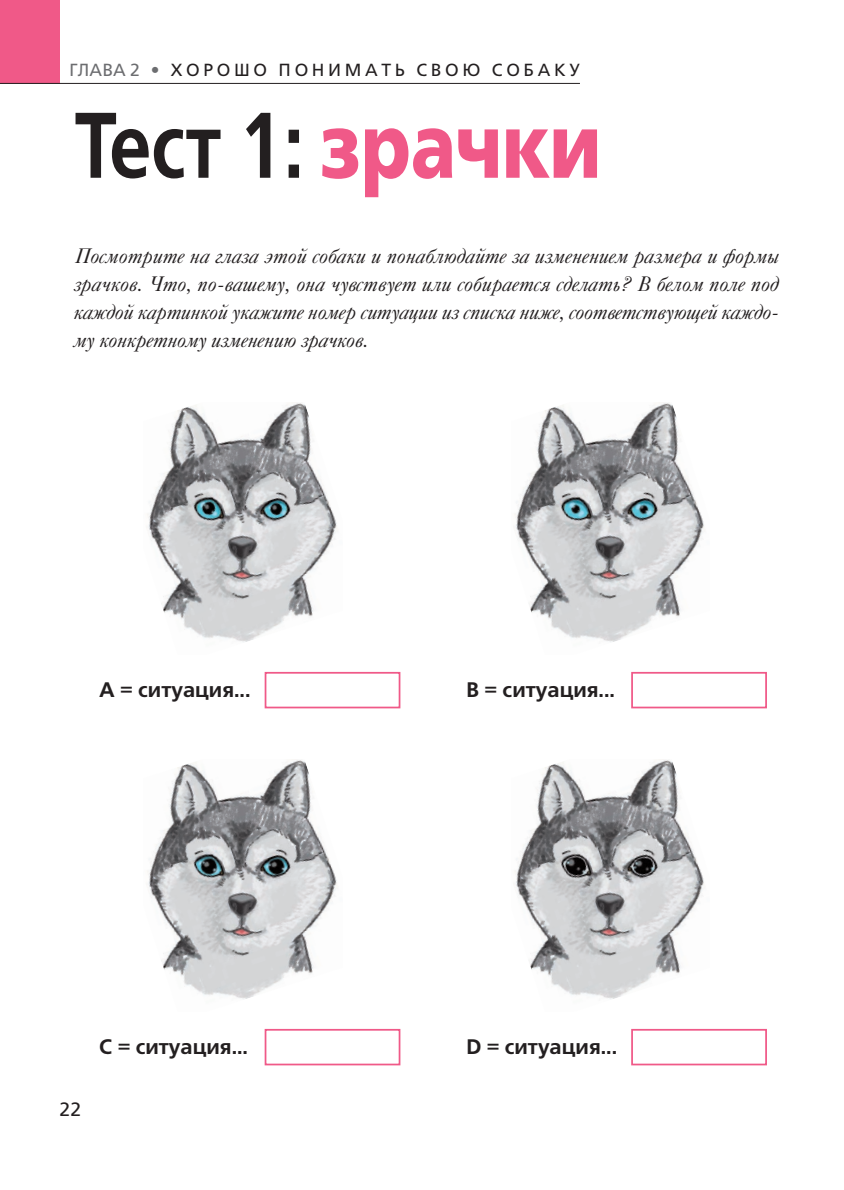
<style>
.page{position:relative;width:844px;height:1190px;background:#fff}
.page>*{position:absolute;margin:0;border:0;box-sizing:border-box;transform-origin:0 0}
.t1{font:600 92.75px "Free Set";color:#231f20;scale:.8 1}
.t2{font:italic 21px/28px "Caslon 540 BT";letter-spacing:.01em;color:#231f20;text-align:justify}
.t3{font:600 21px "Free Set";color:#231f20}
.t4{font:19.25px "Free Set";color:#231f20}
.t5{font:17.5px "Free Set";letter-spacing:.21em;color:#231f20}
.s1{color:#6c6d70}
.s2{font-weight:700;color:#f05988}
</style>
<div class="page">
<div style="left:0;top:0;width:60px;height:84px;background:#f05988"></div>
<hr style="left:0;top:83px;width:580px;height:1px;background:#231f20">
<img style="left:147px;top:403px;width:190px;height:239px">
<img style="left:514px;top:403px;width:190px;height:239px">
<img style="left:147px;top:762px;width:117px;height:237px">
<svg style="left:264px;top:671px;width:503px;height:395px"></svg>
<p class="t5" style="left:70px;top:60px;width:511px"><span class="s1">ГЛАВА 2 •</span> ХОРОШО ПОНИМАТЬ СВОЮ СОБАКУ</p>
<h1 class="t1" style="left:74px;top:91px;width:660px">Тест 1: <span class="s2">зрачки</span></h1>
<p class="t2" style="left:74px;top:244px;width:706px">Посмотрите на глаза этой собаки и понаблюдайте за изменением размера и формы зрачков. Что, по-вашему, она чувствует или собирается сделать? В белом поле под каждой картинкой укажите номер ситуации из списка ниже, соответствующей каждо&shy;му конкретному изменению зрачков.</p>
<p class="t3" style="left:99px;top:677px;width:153px">A = ситуация...</p>
<p class="t4" style="left:60px;top:1098px;width:23px">22</p>
<p class="t3" style="left:99px;top:1034px;width:150px">C = ситуация...</p>
<p class="t3" style="left:466px;top:677px;width:150px">B = ситуация...</p>
<p class="t3" style="left:466px;top:1034px;width:152px">D = ситуация...</p>
</div>
